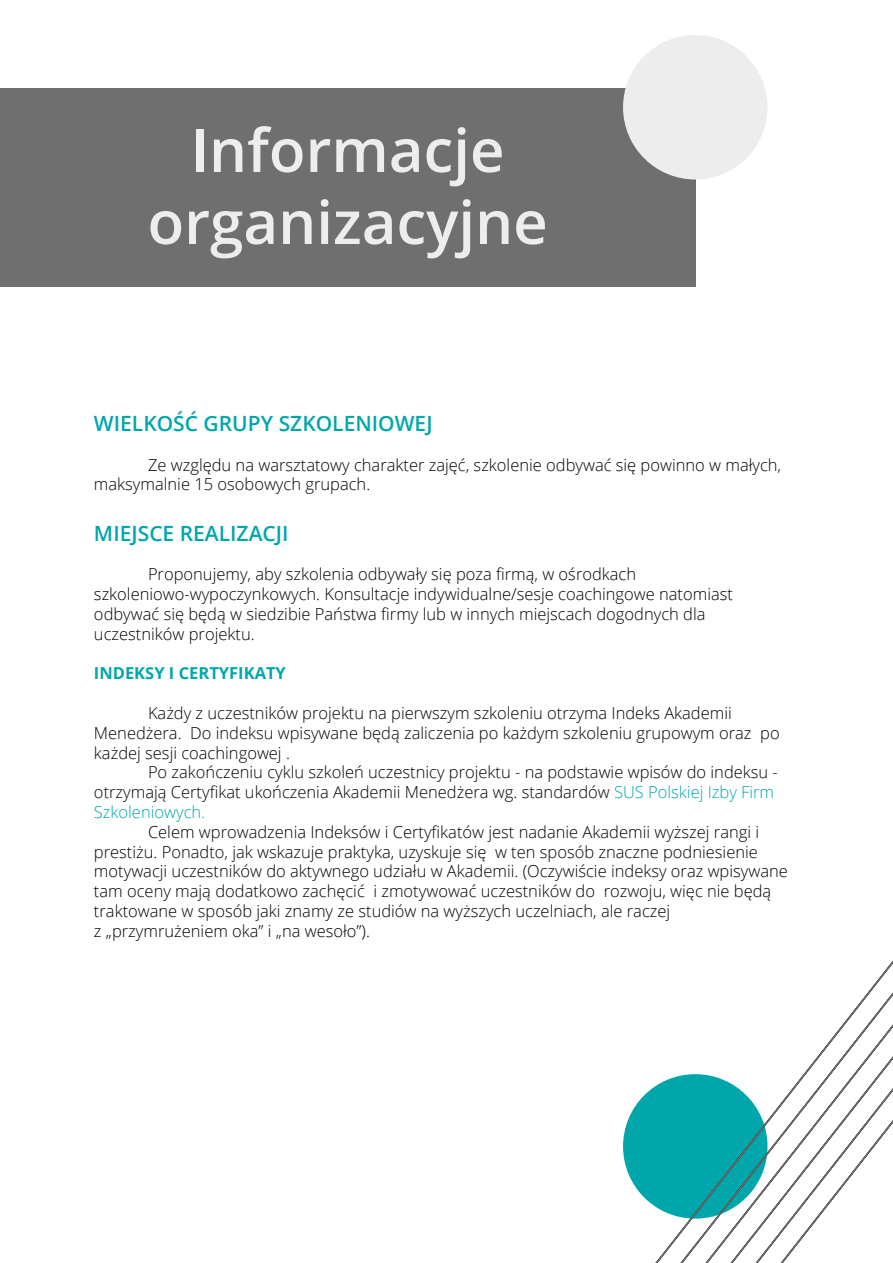
<style>
.page{position:relative;width:893px;height:1263px;background:#fff}
.page>*{position:absolute;margin:0;border:0;box-sizing:border-box;transform-origin:0 0}
.t1{font:600 60px/72px "Open Sans";color:#ededed;text-align:center}
.t2{font:600 21px "Open Sans";color:#00a7aa}
.t3{font:300 16.5px/19.8px "Open Sans";color:#000}
.t4{font:700 16.5px "Open Sans";color:#00a7aa}
.s1{color:#00a7aa}
</style>
<div class="page">
<div style="left:0;top:88px;width:695px;height:199px;background:#706f6f"></div>
<div style="left:623px;top:35px;width:144px;height:144px;background:#ededed;border-radius:50%"></div>
<svg style="left:631px;top:960px;width:262px;height:303px"></svg>
<h1 class="t1" style="left:147px;top:113px;width:402px">Informacje organizacyjne</h1>
<p class="t2" style="left:94px;top:409px;width:340px">WIELKOŚĆ GRUPY SZKOLENIOWEJ</p>
<p class="t3" style="left:94px;top:454px;width:689px;text-indent:54px">Ze względu na warsztatowy charakter zajęć, szkolenie odbywać się powinno w małych, maksymalnie 15 osobowych grupach.</p>
<p class="t2" style="left:94px;top:519px;width:196px">MIEJSCE REALIZACJI</p>
<p class="t3" style="left:94px;top:564px;width:641px;text-indent:54px">Proponujemy, aby szkolenia odbywały się poza firmą, w ośrodkach szkoleniowo-wypoczynkowych. Konsultacje indywidualne/sesje coachingowe natomiast odbywać się będą w siedzibie Państwa firmy lub w innych miejscach dogodnych dla uczestników projektu.</p>
<p class="t4" style="left:94px;top:662px;width:193px">INDEKSY I CERTYFIKATY</p>
<p class="t3" style="left:94px;top:703px;width:687px;text-indent:54px">Każdy z uczestników projektu na pierwszym szkoleniu otrzyma Indeks Akademii<br>Menedżera. Do indeksu wpisywane będą zaliczenia po każdym szkoleniu grupowym oraz po każdej sesji coachingowej .</p>
<p class="t3" style="left:94px;top:762px;width:685px;text-indent:54px">Po zakończeniu cyklu szkoleń uczestnicy projektu - na podstawie wpisów do indeksu - otrzymają Certyfikat ukończenia Akademii Menedżera wg. standardów <span class="s1">SUS Polskiej Izby Firm<br>Szkoleniowych.</span></p>
<p class="t3" style="left:94px;top:821px;width:695px;text-indent:54px">Celem wprowadzenia Indeksów i Certyfikatów jest nadanie Akademii wyższej rangi i prestiżu. Ponadto, jak wskazuje praktyka, uzyskuje się w ten sposób znaczne podniesienie motywacji uczestników do aktywnego udziału w Akademii. (Oczywiście indeksy oraz wpisywane tam oceny mają dodatkowo zachęcić i zmotywować uczestników do rozwoju, więc nie będą traktowane w sposób jaki znamy ze studiów na wyższych uczelniach, ale raczej<br>z „przymrużeniem oka” i „na wesoło”).</p>
</div>
